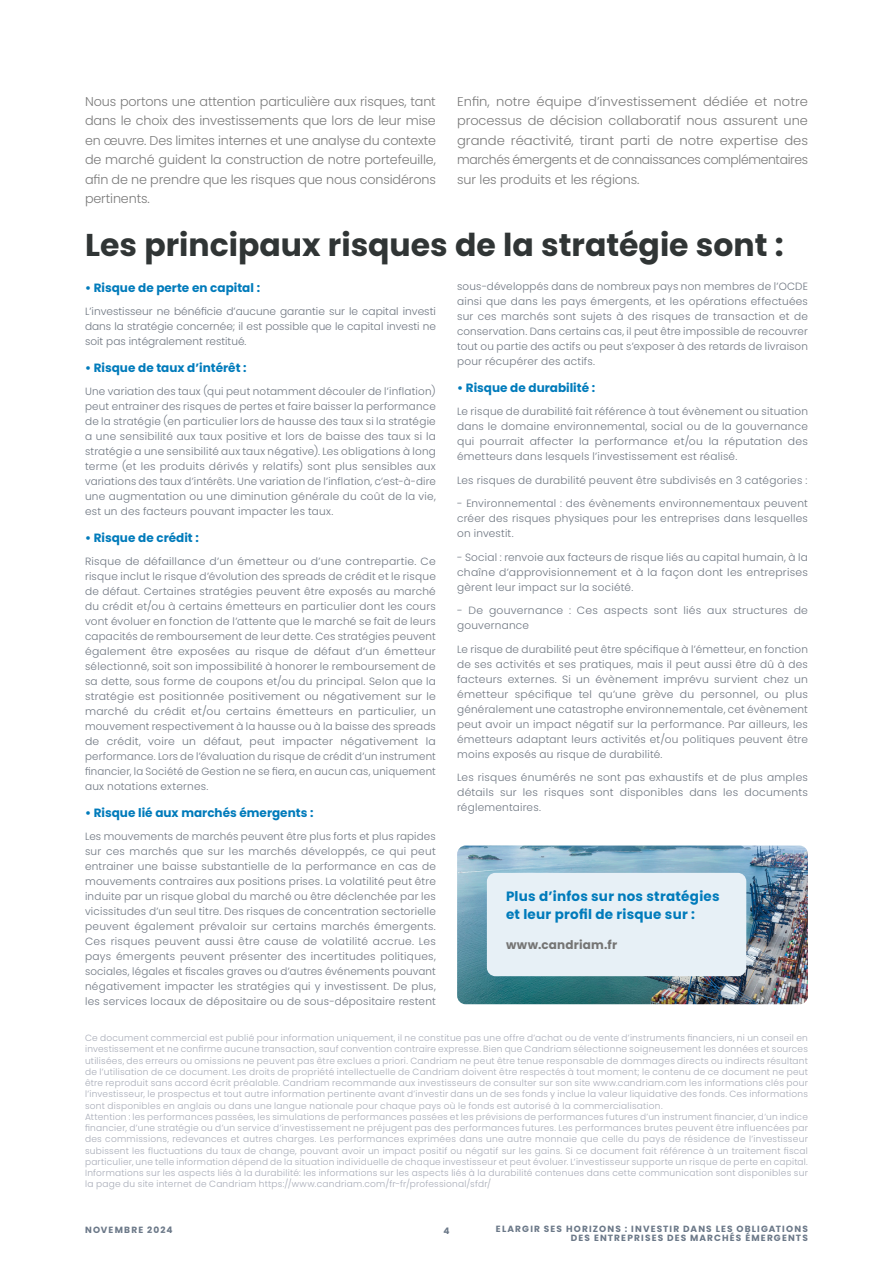
<style>
.page{position:relative;width:893px;height:1263px;background:#fff}
.page>*{position:absolute;margin:0;border:0;box-sizing:border-box;transform-origin:0 0}
.t1{font:700 31.5px "Poppins";color:#303535}
.t2{font:700 13.5px/17.2px "Poppins";letter-spacing:.02em;color:#007bbb}
.t3{font:300 12.75px/19.5px "Poppins";letter-spacing:-.01em;color:#7a7a7a;text-align:justify}
.t4{font:700 12px "Poppins";color:#007bbb}
.t5{font:700 12px "Poppins";letter-spacing:.015em;color:#757574}
.t6{font:300 10.5px/15px "Poppins";letter-spacing:.02em;color:#6e7681;text-align:justify}
.t7{font:300 9px/11.2px "Poppins";letter-spacing:.025em;color:#a7abb7}
.t8{font:700 9px/9px "Poppins";letter-spacing:.13em;color:#6b7888;text-align:right}
</style>
<div class="page">
<img style="left:457px;top:845px;width:351px;height:159px">
<div style="left:487px;top:873px;width:259px;height:103px;background:#e7f0f6;border-radius:9px"></div>
<p class="t3" style="left:85px;top:92px;width:353px">Nous portons une attention particulière aux risques, tant dans le choix des investissements que lors de leur mise en œuvre. Des limites internes et une analyse du contexte de marché guident la construction de notre portefeuille, afin de ne prendre que les risques que nous considérons pertinents.</p>
<p class="t3" style="left:457px;top:92px;width:352px">Enfin, notre équipe d’investissement dédiée et notre processus de décision collaboratif nous assurent une grande réactivité, tirant parti de notre expertise des marchés émergents et de connaissances complémentaires sur les produits et les régions.</p>
<h1 class="t1" style="left:85px;top:226px;width:700px">Les principaux risques de la stratégie sont :</h1>
<p class="t4" style="left:85px;top:281px;width:177px">• Risque de perte en capital :</p>
<p class="t6" style="left:85px;top:304px;width:352px">L’investisseur ne bénéficie d’aucune garantie sur le capital investi dans la stratégie concernée; il est possible que le capital investi ne soit pas intégralement restitué.</p>
<p class="t4" style="left:85px;top:361px;width:163px">• Risque de taux d’intérêt :</p>
<p class="t6" style="left:85px;top:384px;width:352px">Une variation des taux (qui peut notamment découler de l’inflation) peut entrainer des risques de pertes et faire baisser la performance de la stratégie (en particulier lors de hausse des taux si la stratégie a une sensibilité aux taux positive et lors de baisse des taux si la stratégie a une sensibilité aux taux négative). Les obligations à long terme (et les produits dérivés y relatifs) sont plus sensibles aux variations des taux d’intérêts. Une variation de l’inflation, c’est-à-dire une augmentation ou une diminution générale du coût de la vie, est un des facteurs pouvant impacter les taux.</p>
<p class="t4" style="left:85px;top:531px;width:115px">• Risque de crédit :</p>
<p class="t6" style="left:85px;top:554px;width:352px">Risque de défaillance d’un émetteur ou d’une contrepartie. Ce risque inclut le risque d’évolution des spreads de crédit et le risque de défaut. Certaines stratégies peuvent être exposés au marché du crédit et/ou à certains émetteurs en particulier dont les cours vont évoluer en fonction de l’attente que le marché se fait de leurs capacités de remboursement de leur dette. Ces stratégies peuvent également être exposées au risque de défaut d’un émetteur sélectionné, soit son impossibilité à honorer le remboursement de sa dette, sous forme de coupons et/ou du principal. Selon que la stratégie est positionnée positivement ou négativement sur le marché du crédit et/ou certains émetteurs en particulier, un mouvement respectivement à la hausse ou à la baisse des spreads de crédit, voire un défaut, peut impacter négativement la performance. Lors de l’évaluation du risque de crédit d’un instrument financier, la Société de Gestion ne se fiera, en aucun cas, uniquement aux notations externes.</p>
<p class="t4" style="left:85px;top:806px;width:230px">• Risque lié aux marchés émergents :</p>
<p class="t6" style="left:85px;top:829px;width:352px">Les mouvements de marchés peuvent être plus forts et plus rapides sur ces marchés que sur les marchés développés, ce qui peut entrainer une baisse substantielle de la performance en cas de mouvements contraires aux positions prises. La volatilité peut être induite par un risque global du marché ou être déclenchée par les vicissitudes d’un seul titre. Des risques de concentration sectorielle peuvent également prévaloir sur certains marchés émergents.<br>Ces risques peuvent aussi être cause de volatilité accrue. Les pays émergents peuvent présenter des incertitudes politiques, sociales, légales et fiscales graves ou d’autres événements pouvant négativement impacter les stratégies qui y investissent. De plus, les services locaux de dépositaire ou de sous-dépositaire restent</p>
<p class="t6" style="left:457px;top:279px;width:352px">sous-développés dans de nombreux pays non membres de l’OCDE ainsi que dans les pays émergents, et les opérations effectuées sur ces marchés sont sujets à des risques de transaction et de conservation. Dans certains cas, il peut être impossible de recouvrer tout ou partie des actifs ou peut s’exposer à des retards de livraison pour récupérer des actifs.</p>
<p class="t4" style="left:457px;top:381px;width:140px">• Risque de durabilité :</p>
<p class="t6" style="left:457px;top:404px;width:352px">Le risque de durabilité fait référence à tout évènement ou situation dans le domaine environnemental, social ou de la gouvernance qui pourrait affecter la performance et/ou la réputation des émetteurs dans lesquels l’investissement est réalisé.</p>
<p class="t6" style="left:457px;top:473px;width:352px">Les risques de durabilité peuvent être subdivisés en 3 catégories :</p>
<p class="t6" style="left:457px;top:496px;width:352px">- Environnemental : des évènements environnementaux peuvent créer des risques physiques pour les entreprises dans lesquelles on investit.</p>
<p class="t6" style="left:457px;top:550px;width:352px">- Social : renvoie aux facteurs de risque liés au capital humain, à la chaîne d’approvisionnement et à la façon dont les entreprises gèrent leur impact sur la société.</p>
<p class="t6" style="left:457px;top:603px;width:352px">- De gouvernance : Ces aspects sont liés aux structures de gouvernance</p>
<p class="t6" style="left:457px;top:642px;width:352px">Le risque de durabilité peut être spécifique à l’émetteur, en fonction de ses activités et ses pratiques, mais il peut aussi être dû à des facteurs externes. Si un évènement imprévu survient chez un émetteur spécifique tel qu’une grève du personnel, ou plus généralement une catastrophe environnementale, cet évènement peut avoir un impact négatif sur la performance. Par ailleurs, les émetteurs adaptant leurs activités et/ou politiques peuvent être moins exposés au risque de durabilité.</p>
<p class="t6" style="left:457px;top:770px;width:352px">Les risques énumérés ne sont pas exhaustifs et de plus amples détails sur les risques sont disponibles dans les documents réglementaires.</p>
<p class="t2" style="left:506px;top:888px;width:215px">Plus d’infos sur nos stratégies et leur profil de risque sur :</p>
<p class="t5" style="left:506px;top:938px;width:113px">www.candriam.fr</p>
<p class="t7" style="left:85px;top:1032px;width:724px">Ce document commercial est publié pour information uniquement, il ne constitue pas une offre d’achat ou de vente d’instruments financiers, ni un conseil en investissement et ne confirme aucune transaction, sauf convention contraire expresse. Bien que Candriam sélectionne soigneusement les données et sources utilisées, des erreurs ou omissions ne peuvent pas être exclues a priori. Candriam ne peut être tenue responsable de dommages directs ou indirects résultant de l’utilisation de ce document. Les droits de propriété intellectuelle de Candriam doivent être respectés à tout moment; le contenu de ce document ne peut être reproduit sans accord écrit préalable. Candriam recommande aux investisseurs de consulter sur son site www.candriam.com les informations clés pour l’investisseur, le prospectus et tout autre information pertinente avant d’investir dans un de ses fonds y inclue la valeur liquidative des fonds. Ces informations sont disponibles en anglais ou dans une langue nationale pour chaque pays où le fonds est autorisé à la commercialisation.<br>Attention : les performances passées, les simulations de performances passées et les prévisions de performances futures d’un instrument financier, d’un indice financier, d’une stratégie ou d’un service d’investissement ne préjugent pas des performances futures. Les performances brutes peuvent être influencées par des commissions, redevances et autres charges. Les performances exprimées dans une autre monnaie que celle du pays de résidence de l’investisseur subissent les fluctuations du taux de change, pouvant avoir un impact positif ou négatif sur les gains. Si ce document fait référence à un traitement fiscal particulier, une telle information dépend de la situation individuelle de chaque investisseur et peut évoluer. L’investisseur supporte un risque de perte en capital.<br>Informations sur les aspects liés à la durabilité: les informations sur les aspects liés à la durabilité contenues dans cette communication sont disponibles sur la page du site internet de Candriam https://www.candriam.com/fr-fr/professional/sfdr/</p>
<p class="t8" style="left:85px;top:1225px;width:89px">NOVEMBRE 2024</p>
<p class="t8" style="left:443px;top:1226px;width:8px">4</p>
<p class="t8" style="left:496px;top:1224px;width:313px">ELARGIR SES HORIZONS : INVESTIR DANS LES OBLIGATIONS<br>DES ENTREPRISES DES MARCHÉS ÉMERGENTS</p>
</div>
